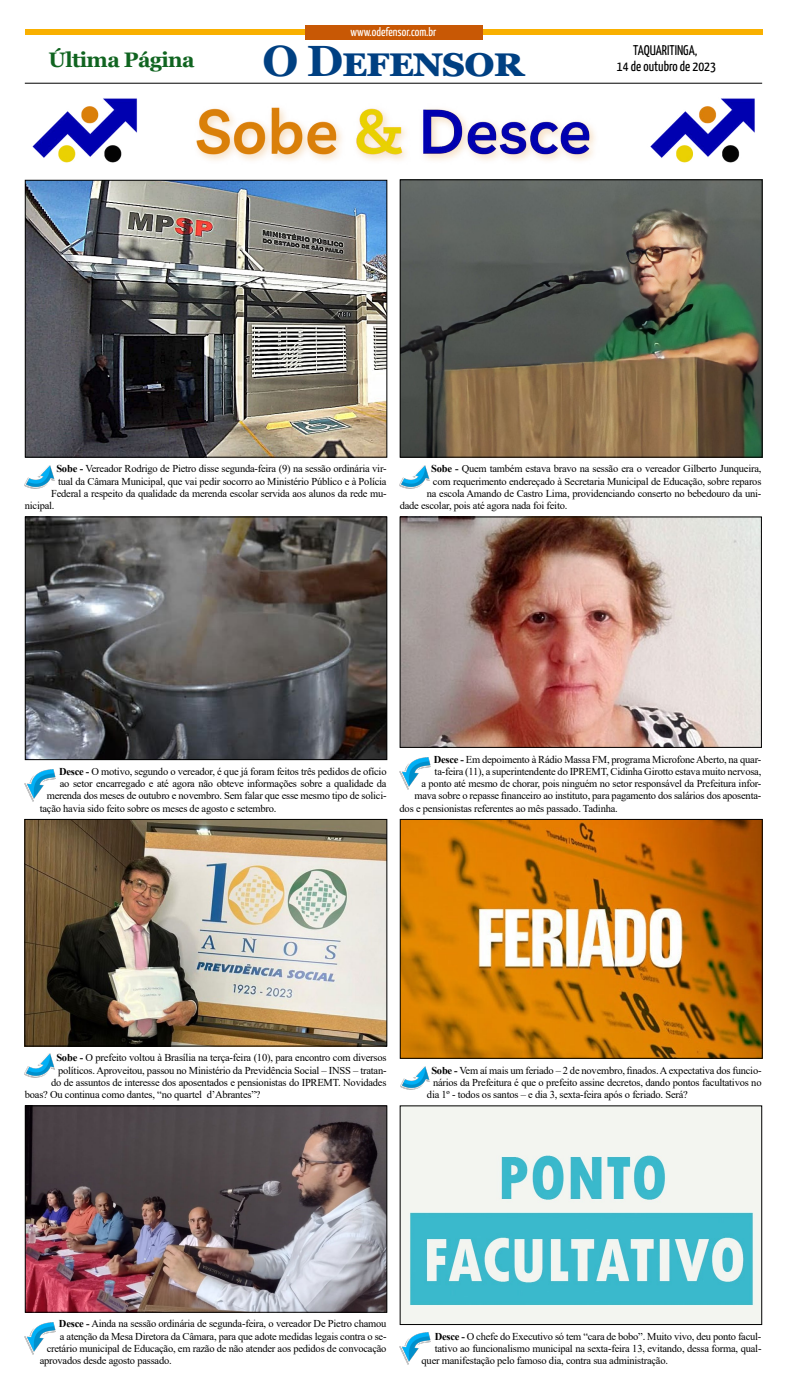
<style>
.page{position:relative;width:787px;height:1389px;background:#fff}
.page>*{position:absolute;margin:0;border:0;box-sizing:border-box;transform-origin:0 0}
.t1{font:700 43.75px "Georgia";letter-spacing:-.03em;color:#004082}
.t2{font:700 21px "Georgia";letter-spacing:-.03em;color:#106420}
.t3{font:200 14px/16.8px "Yanone Kaffeesatz";color:#000;text-align:center}
.t4{font:200 12.25px "Yanone Kaffeesatz";color:#fff}
.t5{font:10.5px "Times New Roman";letter-spacing:-.02em;color:#000}
.s1{font-weight:700}
</style>
<div class="page">
<div style="left:25px;top:29px;width:736px;height:6px;background:#f9b000"></div>
<div style="left:304px;top:25px;width:178px;height:15px;background:#c85805"></div>
<hr style="left:25px;top:83px;width:736px;height:1px;background:#000">
<img style="left:32px;top:98px;width:723px;height:65px">
<img style="left:399px;top:1332px;width:31px;height:32px">
<img style="left:25px;top:1322px;width:30px;height:32px">
<img style="left:400px;top:757px;width:30px;height:32px">
<img style="left:25px;top:769px;width:30px;height:33px">
<img style="left:400px;top:465px;width:30px;height:24px">
<img style="left:400px;top:1066px;width:30px;height:24px">
<img style="left:25px;top:1054px;width:30px;height:24px">
<img style="left:25px;top:465px;width:30px;height:24px">
<img style="left:27px;top:519px;width:358px;height:239px">
<div style="left:25px;top:517px;width:362px;height:243px;border:1px solid #000"></div>
<img style="left:26px;top:821px;width:359px;height:224px">
<div style="left:24px;top:819px;width:363px;height:228px;border:1px solid #000"></div>
<img style="left:27px;top:1107px;width:358px;height:204px">
<div style="left:25px;top:1105px;width:362px;height:208px;border:1px solid #000"></div>
<img style="left:401px;top:519px;width:358px;height:227px">
<div style="left:399px;top:517px;width:362px;height:231px;border:1px solid #000"></div>
<img style="left:401px;top:821px;width:359px;height:236px">
<div style="left:399px;top:819px;width:363px;height:240px;border:1px solid #000"></div>
<img style="left:401px;top:181px;width:359px;height:275px">
<div style="left:399px;top:179px;width:363px;height:279px;border:1px solid #000"></div>
<img style="left:401px;top:1107px;width:358px;height:216px">
<div style="left:399px;top:1105px;width:362px;height:220px;border:1px solid #000"></div>
<img style="left:27px;top:182px;width:358px;height:274px">
<div style="left:25px;top:180px;width:362px;height:278px;border:1px solid #000"></div>
<p class="t4" style="left:350px;top:23px;width:87px">www.odefensor.com.br</p>
<h2 class="t2" style="left:49px;top:46px;width:147px">Última Página</h2>
<h1 class="t1" style="left:262px;top:33px;width:263px">O Defensor</h1>
<h3 class="t3" style="left:616px;top:40px;width:100px">TAQUARITINGA,<br>14 de outubro de 2023</h3>
<p class="t5" style="left:56px;top:461px;width:331px"><span class="s1">Sobe -</span> Vereador Rodrigo de Pietro disse segunda-feira (9) na sessão ordinária vir-</p>
<p class="t5" style="left:58px;top:474px;width:330px">tual da Câmara Municipal, que vai pedir socorro ao Ministério Público e à Polícia</p>
<p class="t5" style="left:51px;top:486px;width:337px">Federal a respeito da qualidade da merenda escolar servida aos alunos da rede mu-</p>
<p class="t5" style="left:25px;top:498px;width:31px">nicipal.</p>
<p class="t5" style="left:431px;top:461px;width:331px"><span class="s1">Sobe -</span> Quem também estava bravo na sessão era o vereador Gilberto Junqueira,</p>
<p class="t5" style="left:433px;top:474px;width:330px">com requerimento endereçado à Secretaria Municipal de Educação, sobre reparos</p>
<p class="t5" style="left:426px;top:486px;width:336px">na escola Amando de Castro Lima, providenciando conserto no bebedouro da uni-</p>
<p class="t5" style="left:399px;top:498px;width:169px">dade escolar, pois até agora nada foi feito.</p>
<p class="t5" style="left:59px;top:764px;width:329px"><span class="s1">Desce -</span> O motivo, segundo o vereador, é que já foram feitos três pedidos de ofício</p>
<p class="t5" style="left:60px;top:776px;width:328px">ao setor encarregado e até agora não obteve informações sobre a qualidade da</p>
<p class="t5" style="left:47px;top:788px;width:341px">merenda dos meses de outubro e novembro. Sem falar que esse mesmo tipo de solici-</p>
<p class="t5" style="left:40px;top:801px;width:238px">tação havia sido feito sobre os meses de agosto e setembro.</p>
<p class="t5" style="left:433px;top:752px;width:329px"><span class="s1">Desce -</span> Em depoimento à Rádio Massa FM, programa Microfone Aberto, na quar-</p>
<p class="t5" style="left:434px;top:764px;width:328px">ta-feira (11), a superintendente do IPREMT, Cidinha Girotto estava muito nervosa,</p>
<p class="t5" style="left:421px;top:776px;width:341px">a ponto até mesmo de chorar, pois ninguém no setor responsável da Prefeitura infor-</p>
<p class="t5" style="left:414px;top:788px;width:348px">mava sobre o repasse financeiro ao instituto, para pagamento dos salários dos aposenta-</p>
<p class="t5" style="left:399px;top:801px;width:220px">dos e pensionistas referentes ao mês passado. Tadinha.</p>
<p class="t5" style="left:56px;top:1050px;width:331px"><span class="s1">Sobe -</span> O prefeito voltou à Brasília na terça-feira (10), para encontro com diversos</p>
<p class="t5" style="left:58px;top:1063px;width:330px">políticos. Aproveitou, passou no Ministério da Previdência Social – INSS – tratan-</p>
<p class="t5" style="left:51px;top:1075px;width:337px">do de assuntos de interesse dos aposentados e pensionistas do IPREMT. Novidades</p>
<p class="t5" style="left:25px;top:1087px;width:237px">boas? Ou continua como dantes, “no quartel d’Abrantes”?</p>
<p class="t5" style="left:431px;top:1063px;width:331px"><span class="s1">Sobe -</span> Vem aí mais um feriado – 2 de novembro, finados. A expectativa dos funcio-</p>
<p class="t5" style="left:433px;top:1075px;width:330px">nários da Prefeitura é que o prefeito assine decretos, dando pontos facultativos no</p>
<p class="t5" style="left:427px;top:1087px;width:262px">dia 1º - todos os santos – e dia 3, sexta-feira após o feriado. Será?</p>
<p class="t5" style="left:59px;top:1317px;width:329px"><span class="s1">Desce -</span> Ainda na sessão ordinária de segunda-feira, o vereador De Pietro chamou</p>
<p class="t5" style="left:60px;top:1329px;width:328px">a atenção da Mesa Diretora da Câmara, para que adote medidas legais contra o se-</p>
<p class="t5" style="left:47px;top:1341px;width:341px">cretário municipal de Educação, em razão de não atender aos pedidos de convocação</p>
<p class="t5" style="left:40px;top:1353px;width:133px">aprovados desde agosto passado.</p>
<p class="t5" style="left:434px;top:1329px;width:328px"><span class="s1">Desce -</span> O chefe do Executivo só tem “cara de bobo”. Muito vivo, deu ponto facul-</p>
<p class="t5" style="left:434px;top:1341px;width:328px">tativo ao funcionalismo municipal na sexta-feira 13, evitando, dessa forma, qual-</p>
<p class="t5" style="left:421px;top:1353px;width:248px">quer manifestação pelo famoso dia, contra sua administração.</p>
</div>
